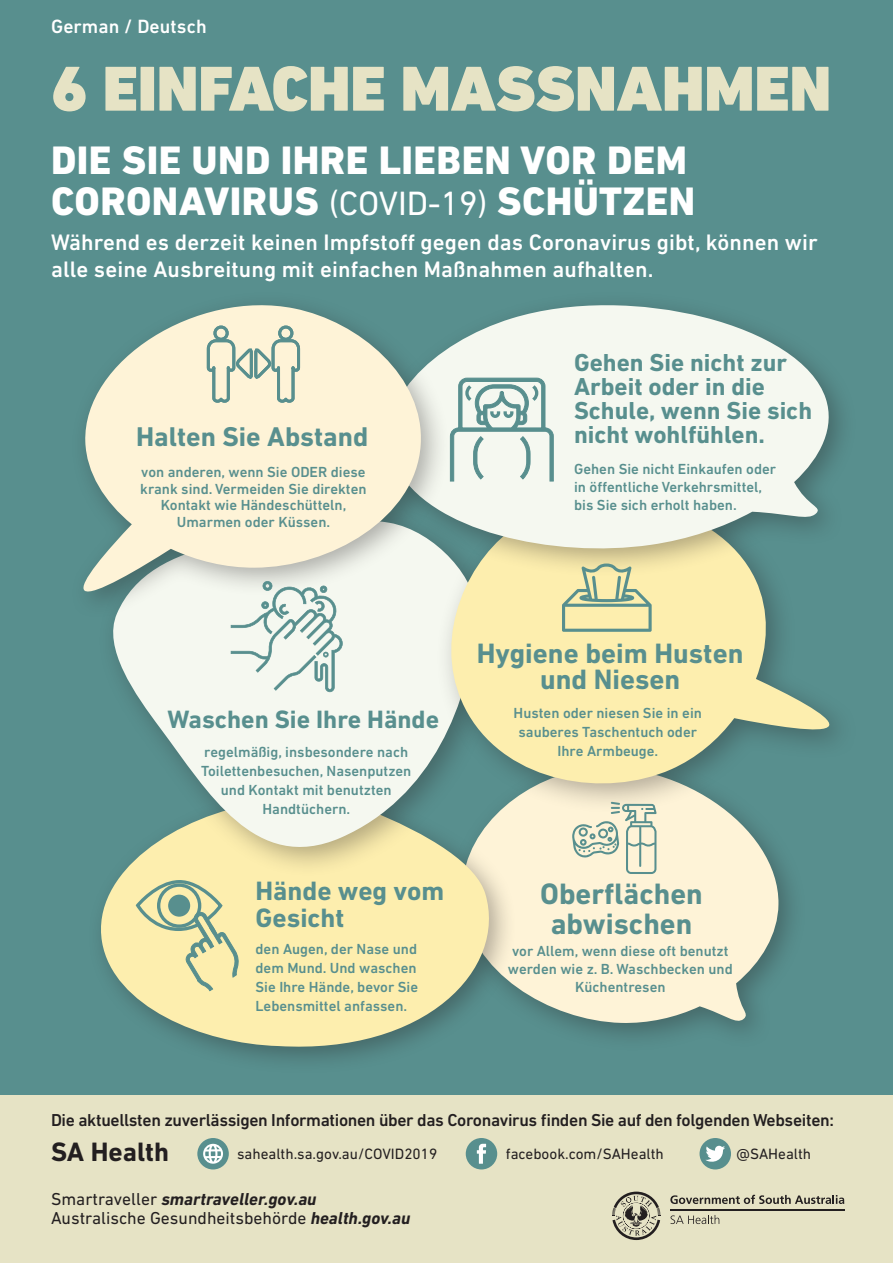
<style>
.page{position:relative;width:893px;height:1263px;background:#fff}
.page>*{position:absolute;margin:0;border:0;box-sizing:border-box;transform-origin:0 0}
.t1{font:900 64.5px "DIN Next LT Pro";letter-spacing:-.005em;color:#e6e3c5}
.t2{font:800 40.5px/40.5px "DIN Next LT Pro";letter-spacing:.01em;color:#fff}
.t3{font:700 30px/30px "DIN Next LT Pro";color:#588f8e;text-align:center}
.t4{font:700 28.5px/25.5px "DIN Next LT Pro";color:#588f8e;text-align:center}
.t5{font:700 27.6px "DIN Next LT Pro";color:#588f8e}
.t6{font:700 27px/27px "DIN Next LT Pro";color:#588f8e}
.t7{font:700 27px "DIN Next LT Pro";color:#231f20}
.t8{font:700 25.5px "DIN Next LT Pro";color:#588f8e}
.t9{font:700 24.9px/24px "DIN Next LT Pro";color:#588f8e}
.t10{font:500 22.8px/27px "DIN Next LT Pro";letter-spacing:.005em;color:#fff}
.t11{font:500 19.5px "DIN Next LT Pro";letter-spacing:.005em;color:#fff}
.t12{font:500 17.55px "DIN Next LT Pro";letter-spacing:-.02em;color:#231f20}
.t13{font:17.55px/19.4px "DIN Next LT Pro";color:#231f20}
.t14{font:15.3px "DIN Next LT Pro";color:#231f20}
.t15{font:500 14.85px/19px "DIN Next LT Pro";color:#588f8e;text-align:center}
.s1{font-weight:400;font-size:34.35px}
.s2{font-weight:700;font-style:italic}
</style>
<div class="page">
<div style="left:0;top:0;width:893px;height:1096px;background:#588f8e"></div>
<div style="left:0;top:1095px;width:893px;height:168px;background:#e6e3c5"></div>
<hr style="left:670px;top:1209px;width:174px;height:2px;background:#231f20">
<svg style="left:670px;top:1195px;width:174px;height:9px"></svg>
<svg style="left:670px;top:1215px;width:49px;height:9px"></svg>
<svg style="left:612px;top:1192px;width:48px;height:48px"></svg>
<div style="left:447px;top:753px;width:361px;height:299px;background:#231f20;opacity:.35"></div>
<svg style="left:517px;top:814px;width:262px;height:211px;background:#e7e4cb"></svg>
<div style="left:87px;top:786px;width:430px;height:289px;background:#231f20;opacity:.35"></div>
<svg style="left:90px;top:798px;width:417px;height:257px;fill:#fdeeae"></svg>
<div style="left:97px;top:504px;width:411px;height:374px;background:#231f20;opacity:.35"></div>
<svg style="left:102px;top:620px;width:378px;height:255px;fill:#f5f8f0"></svg>
<div style="left:435px;top:484px;width:424px;height:330px;background:#231f20;opacity:.35"></div>
<svg style="left:431px;top:577px;width:402px;height:221px;fill:#fdeeae"></svg>
<div style="left:374px;top:290px;width:484px;height:287px;background:#231f20;opacity:.35"></div>
<svg style="left:450px;top:290px;width:385px;height:269px;fill:#f5f8f0"></svg>
<div style="left:70px;top:290px;width:380px;height:330px;background:#231f20;opacity:.35"></div>
<svg style="left:77px;top:290px;width:348px;height:307px;fill:#fef3d7"></svg>
<svg style="left:562px;top:563px;width:90px;height:69px"></svg>
<svg style="left:572px;top:802px;width:84px;height:72px;background:#d8dcc6"></svg>
<svg style="left:450px;top:378px;width:104px;height:103px"></svg>
<div style="left:213px;top:326px;width:16px;height:15px;border:3px solid #588f8e;border-radius:50%"></div>
<div style="left:278px;top:326px;width:15px;height:15px;border:3px solid #588f8e;border-radius:50%"></div>
<svg style="left:205px;top:338px;width:97px;height:66px"></svg>
<svg style="left:134px;top:879px;width:105px;height:112px;background:#e4dfa9"></svg>
<div style="left:168px;top:895px;width:22px;height:22px;background:#588f8e;border-radius:50%"></div>
<div style="left:157px;top:883px;width:44px;height:45px;border:3px solid #588f8e;border-radius:50%"></div>
<svg style="left:231px;top:581px;width:112px;height:111px;background:#d6e3dc"></svg>
<div style="left:699px;top:1138px;width:32px;height:31px;background:#588f8e;border-radius:50%"></div>
<svg style="left:706px;top:1146px;width:19px;height:16px"></svg>
<div style="left:466px;top:1138px;width:31px;height:31px;background:#588f8e;border-radius:50%"></div>
<svg style="left:477px;top:1144px;width:9px;height:20px"></svg>
<div style="left:197px;top:1138px;width:32px;height:31px;background:#588f8e;border-radius:50%"></div>
<svg style="left:203px;top:1144px;width:20px;height:20px"></svg>
<h3 class="t11" style="left:51px;top:15px;width:157px">German / Deutsch</h3>
<h1 class="t1" style="left:51px;top:50px;width:782px">6 EINFACHE MASSNAHMEN</h1>
<h2 class="t2" style="left:51px;top:140px;width:645px">DIE SIE UND IHRE LIEBEN VOR DEM<br>CORONAVIRUS <span class="s1">(COVID-19)</span> SCHÜTZEN</h2>
<h3 class="t10" style="left:51px;top:229px;width:768px">Während es derzeit keinen Impfstoff gegen das Coronavirus gibt, können wir alle seine Ausbreitung mit einfachen Maßnahmen aufhalten.</h3>
<h3 class="t9" style="left:574px;top:351px;width:240px">Gehen Sie nicht zur<br>Arbeit oder in die<br>Schule, wenn Sie sich</h3>
<h3 class="t5" style="left:136px;top:421px;width:234px">Halten Sie Abstand</h3>
<h3 class="t9" style="left:574px;top:423px;width:192px">nicht wohlfühlen.</h3>
<p class="t15" style="left:140px;top:464px;width:228px;line-height:16.5px">von anderen, wenn Sie ODER diese krank sind. Vermeiden Sie direkten<br>Kontakt wie Händeschütteln,<br>Umarmen oder Küssen.</p>
<p class="t15" style="left:574px;top:460px;width:204px;line-height:18px;text-align:left">Gehen Sie nicht Einkaufen oder in öffentliche Verkehrsmittel, bis Sie sich erholt haben.</p>
<h3 class="t8" style="left:167px;top:705px;width:273px">Waschen Sie Ihre Hände</h3>
<p class="t15" style="left:201px;top:742px;width:212px">regelmäßig, insbesondere nach<br>Toilettenbesuchen, Nasenputzen und Kontakt mit benutzten<br>Handtüchern.</p>
<h3 class="t4" style="left:477px;top:640px;width:268px">Hygiene beim Husten und Niesen</h3>
<p class="t15" style="left:514px;top:703px;width:190px">Husten oder niesen Sie in ein sauberes Taschentuch oder<br>Ihre Armbeuge.</p>
<h3 class="t6" style="left:256px;top:877px;width:190px">Hände weg vom<br>Gesicht</h3>
<h3 class="t3" style="left:540px;top:879px;width:164px">Oberflächen abwischen</h3>
<p class="t15" style="left:256px;top:940px;width:164px;text-align:justify">den Augen, der Nase und dem Mund. Und waschen Sie Ihre Hände, bevor Sie Lebensmittel anfassen.</p>
<p class="t15" style="left:508px;top:942px;width:227px;line-height:18px">vor Allem, wenn diese oft benutzt werden wie z. B. Waschbecken und<br>Küchentresen</p>
<p class="t12" style="left:51px;top:1110px;width:784px">Die aktuellsten zuverlässigen Informationen über das Coronavirus finden Sie auf den folgenden Webseiten:</p>
<h3 class="t7" style="left:51px;top:1136px;width:119px">SA Health</h3>
<p class="t14" style="left:237px;top:1145px;width:202px">sahealth.sa.gov.au/COVID2019</p>
<p class="t14" style="left:506px;top:1145px;width:159px">facebook.com/SAHealth</p>
<p class="t14" style="left:737px;top:1145px;width:76px">@SAHealth</p>
<p class="t13" style="left:51px;top:1189px;width:361px">Smartraveller <span class="s2">smartraveller.gov.au<br></span>Australische Gesundheitsbehörde <span class="s2">health.gov.au</span></p>
</div>
